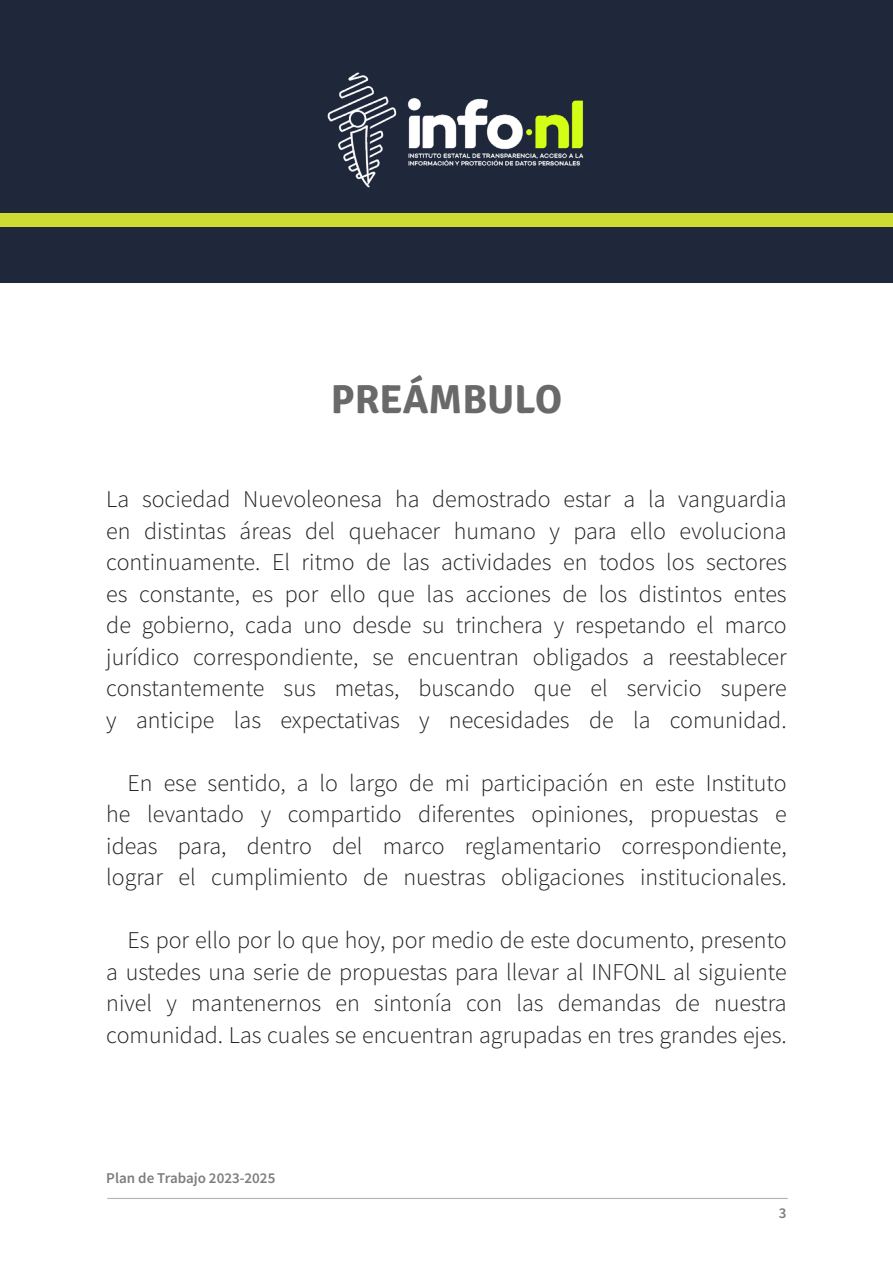
<style>
.page{position:relative;width:893px;height:1263px;background:#fff}
.page>*{position:absolute;margin:0;border:0;box-sizing:border-box;transform-origin:0 0}
.t1{font:700 40.5px "Signika";color:#696969}
.t2{font:300 24px/31.5px "Source Sans Pro";color:#231f20;text-align:justify}
.t3{font:600 15px "Source Sans Pro";color:#7d7d7d}
</style>
<div class="page">
<hr style="left:107px;top:1198px;width:681px;height:1px;background:#b3b3b3">
<div style="left:0;top:0;width:893px;height:283px;background:#1f273b"></div>
<div style="left:0;top:213px;width:893px;height:13px;background:#cddc32"></div>
<img style="left:316px;top:72px;width:279px;height:155px">
<p class="t1" style="left:331px;top:370px;width:233px">PREÁMBULO</p>
<p class="t2" style="left:106px;top:483px;width:682px">La sociedad Nuevoleonesa ha demostrado estar a la vanguardia en distintas áreas del quehacer humano y para ello evoluciona continuamente. El ritmo de las actividades en todos los sectores es constante, es por ello que las acciones de los distintos entes de gobierno, cada uno desde su trinchera y respetando el marco jurídico correspondiente, se encuentran obligados a reestablecer constantemente sus metas, buscando que el servicio supere y anticipe las expectativas y necesidades de la comunidad.</p>
<p class="t2" style="left:106px;top:767px;width:682px;text-indent:21px">En ese sentido, a lo largo de mi participación en este Instituto he levantado y compartido diferentes opiniones, propuestas e ideas para, dentro del marco reglamentario correspondiente, lograr el cumplimiento de nuestras obligaciones institucionales.</p>
<p class="t2" style="left:106px;top:924px;width:682px;text-indent:21px">Es por ello por lo que hoy, por medio de este documento, presento a ustedes una serie de propuestas para llevar al INFONL al siguiente nivel y mantenernos en sintonía con las demandas de nuestra comunidad. Las cuales se encuentran agrupadas en tres grandes ejes.</p>
<p class="t3" style="left:106px;top:1168px;width:171px">Plan de Trabajo 2023-2025</p>
<p class="t3" style="left:779px;top:1203px;width:9px">3</p>
</div>
